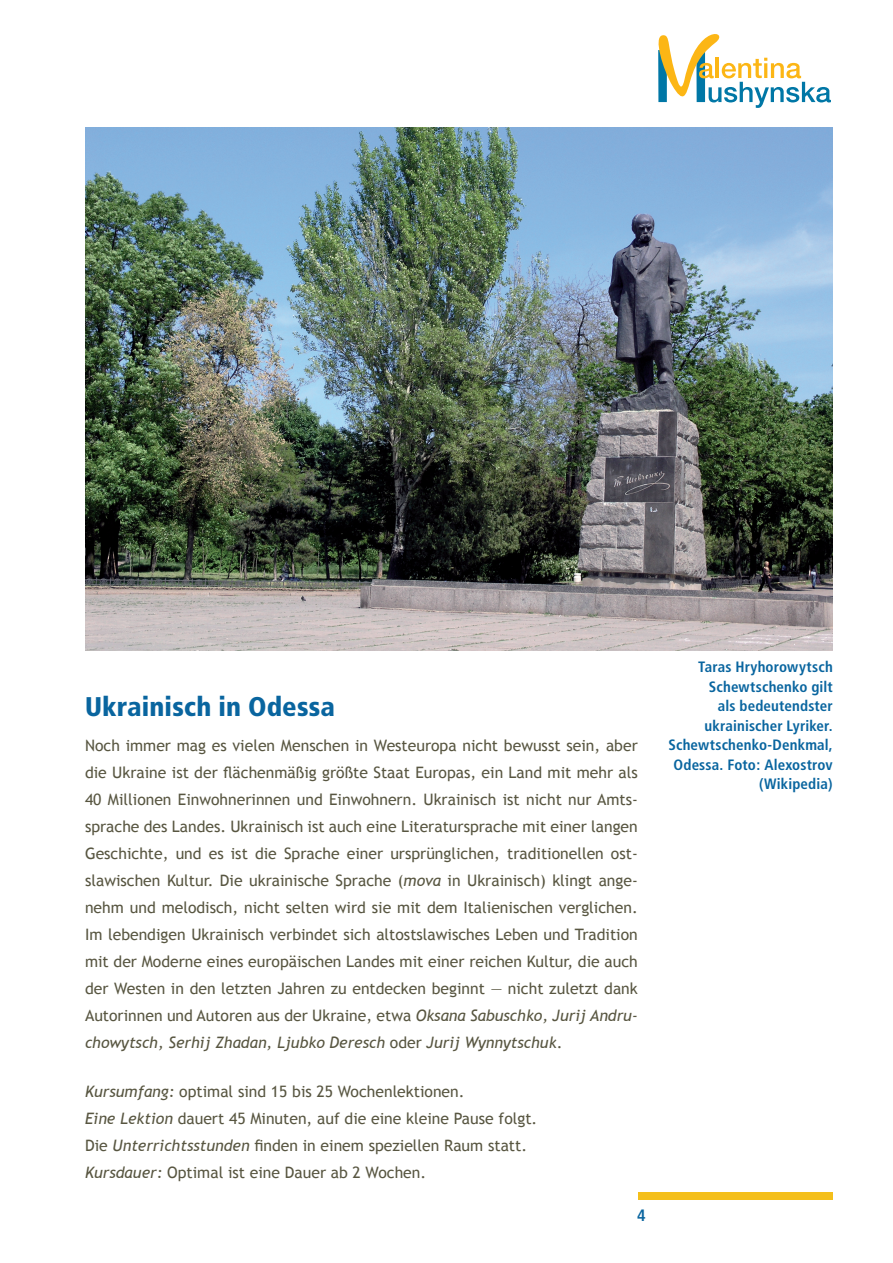
<style>
.page{position:relative;width:893px;height:1263px;background:#fff}
.page>*{position:absolute;margin:0;border:0;box-sizing:border-box;transform-origin:0 0}
.t1{font:900 condensed 27px "Frutiger";letter-spacing:.005em;color:#09659f}
.t2{font:700 condensed 16.5px "Frutiger";color:#09659f}
.t3{font:15.75px/27px "Trebuchet MS";color:#585641;text-align:justify}
.t4{font:700 condensed 15px/19.5px "Frutiger";letter-spacing:.01em;color:#09659f;text-align:right}
.s1{font-style:italic}
</style>
<div class="page">
<div style="left:638px;top:1193px;width:195px;height:7px;background:#f4bf1b"></div>
<svg style="left:658px;top:34px;width:173px;height:74px"></svg>
<img style="left:85px;top:128px;width:748px;height:523px">
<h1 class="t1" style="left:85px;top:690px;width:251px">Ukrainisch in Odessa</h1>
<p class="t3" style="left:85px;top:733px;width:554px">Noch immer mag es vielen Menschen in Westeuropa nicht bewusst sein, aber die Ukraine ist der flächenmäßig größte Staat Europas, ein Land mit mehr als 40 Millionen Einwohnerinnen und Einwohnern. Ukrainisch ist nicht nur Amts&shy;sprache des Landes. Ukrainisch ist auch eine Literatursprache mit einer langen Geschichte, und es ist die Sprache einer ursprünglichen, traditionellen ost&shy;slawischen Kultur. Die ukrainische Sprache (<span class="s1">mova</span> in Ukrainisch) klingt ange&shy;nehm und melodisch, nicht selten wird sie mit dem Italienischen verglichen.<br>Im lebendigen Ukrainisch verbindet sich altostslawisches Leben und Tradition mit der Moderne eines europäischen Landes mit einer reichen Kultur, die auch der Westen in den letzten Jahren zu entdecken beginnt — nicht zuletzt dank Autorinnen und Autoren aus der Ukraine, etwa <span class="s1">Oksana Sabuschko, Jurij Andru&shy;chowytsch, Serhij Zhadan, Ljubko Deresch</span> oder <span class="s1">Jurij Wynnytschuk</span>.</p>
<p class="t3" style="left:85px;top:1078px;width:454px;text-align:left"><span class="s1">Kursumfang:</span> optimal sind 15 bis 25 Wochenlektionen.<br><span class="s1">Eine Lektion</span> dauert 45 Minuten, auf die eine kleine Pause folgt.<br>Die <span class="s1">Unterrichtsstunden</span> finden in einem speziellen Raum statt.<br><span class="s1">Kursdauer:</span> Optimal ist eine Dauer ab 2 Wochen.</p>
<p class="t2" style="left:637px;top:1205px;width:10px">4</p>
<p class="t4" style="left:668px;top:657px;width:166px">Taras Hryhorowytsch<br>Schewtschenko gilt<br>als bedeutendster ukrainischer Lyriker.<br>Schewtschenko-Denkmal,<br>Odessa. Foto: Alexostrov (Wikipedia)</p>
</div>
